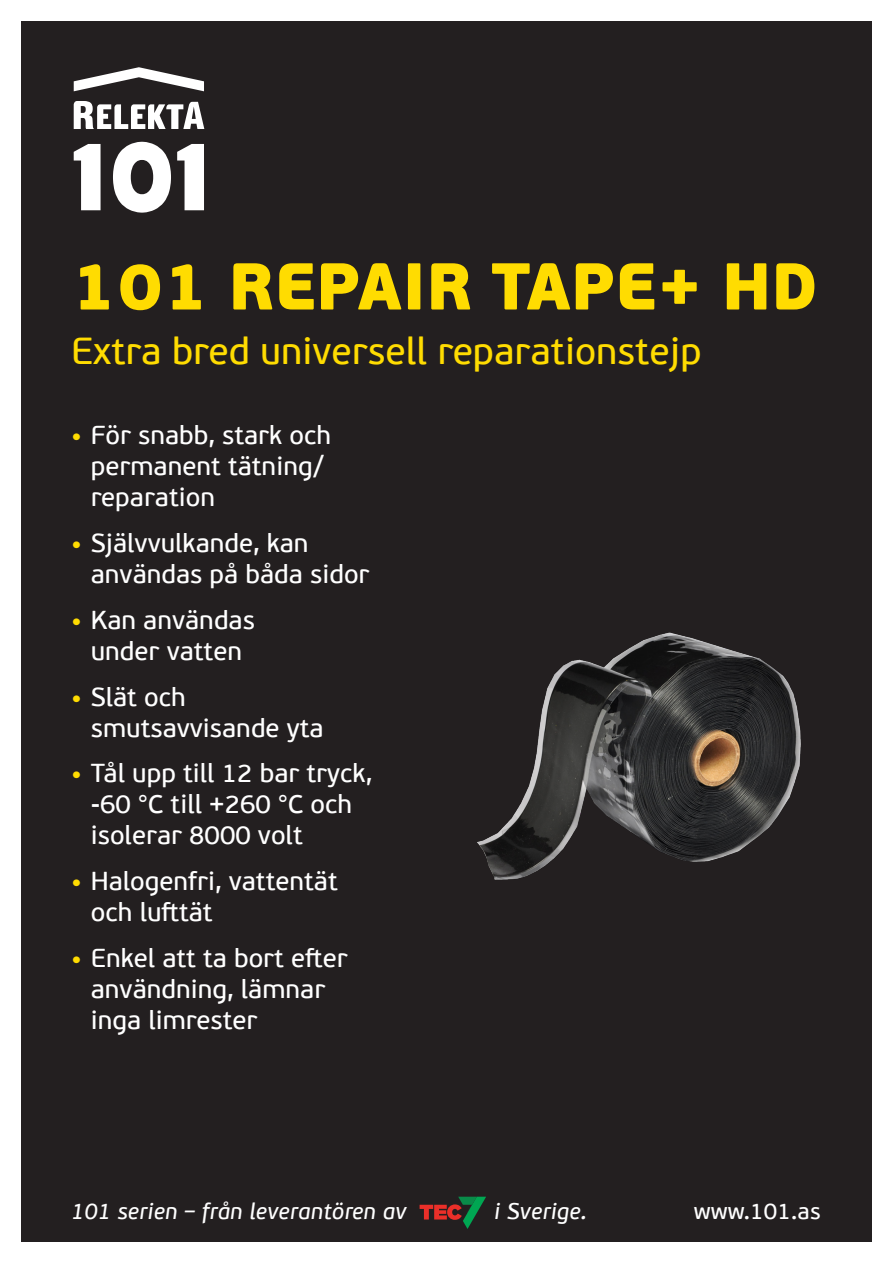
<style>
.page{position:relative;width:893px;height:1263px;background:#fff}
.page>*{position:absolute;margin:0;border:0;box-sizing:border-box;transform-origin:0 0}
.Produkttittel{font:900 66px "PF Beau Sans Pro";color:#ffdc01}
.Undertittel{font:37.5px "PF Beau Sans Pro Bbook";color:#ffdc01}
.t1{font:25.95px/31px "PF Beau Sans Pro Bbook";color:#fff}
.t2{font:italic 22.5px "PF Beau Sans Pro Bbook";letter-spacing:.01em;color:#fff}
.t3{font:22.5px "PF Beau Sans Pro Bbook";letter-spacing:.01em;color:#fff}
.s1{font-family:"PF Beau Sans Pro";font-weight:900;font-size:22.5px;color:#ffdc01}
</style>
<div class="page">
<div style="left:21px;top:21px;width:851px;height:1221px;background:#231f20"></div>
<svg style="left:177px;top:144px;width:27px;height:66px"></svg>
<svg style="left:113px;top:142px;width:58px;height:71px"></svg>
<svg style="left:74px;top:144px;width:27px;height:66px"></svg>
<svg style="left:74px;top:67px;width:130px;height:24px"></svg>
<svg style="left:74px;top:101px;width:130px;height:28px"></svg>
<svg style="left:420px;top:1197px;width:66px;height:32px"></svg>
<img style="left:477px;top:632px;width:324px;height:248px">
<p class="Produkttittel" style="left:71px;top:244px;width:748px">101 REPAIR TAPE+ HD</p>
<p class="Undertittel" style="left:71px;top:329px;width:632px">Extra bred universell reparationstejp</p>
<p class="t1" style="left:91px;top:420px;width:242px;text-indent:-20px"><span class="s1">•</span> För snabb, stark och permanent tätning/ reparation</p>
<p class="t1" style="left:91px;top:528px;width:280px;text-indent:-20px"><span class="s1">•</span> Självvulkande, kan användas på båda sidor</p>
<p class="t1" style="left:71px;top:605px;width:185px;text-align:center"><span class="s1">•</span> Kan användas under vatten</p>
<p class="t1" style="left:91px;top:682px;width:234px;text-indent:-20px"><span class="s1">•</span> Slät och smutsavvisande yta</p>
<p class="t1" style="left:91px;top:758px;width:283px;text-indent:-20px"><span class="s1">•</span> Tål upp till 12 bar tryck, -60 °C till +260 °C och isolerar 8000 volt</p>
<p class="t1" style="left:91px;top:866px;width:248px;text-indent:-20px"><span class="s1">•</span> Halogenfri, vattentät och lufttät</p>
<p class="t1" style="left:91px;top:943px;width:258px;text-indent:-20px"><span class="s1">•</span> Enkel att ta bort efter användning, lämnar inga limrester</p>
<p class="t2" style="left:71px;top:1198px;width:337px">101 serien – från leverantören av</p>
<p class="t2" style="left:494px;top:1198px;width:94px">i Sverige.</p>
<p class="t3" style="left:694px;top:1198px;width:129px">www.101.as</p>
</div>
